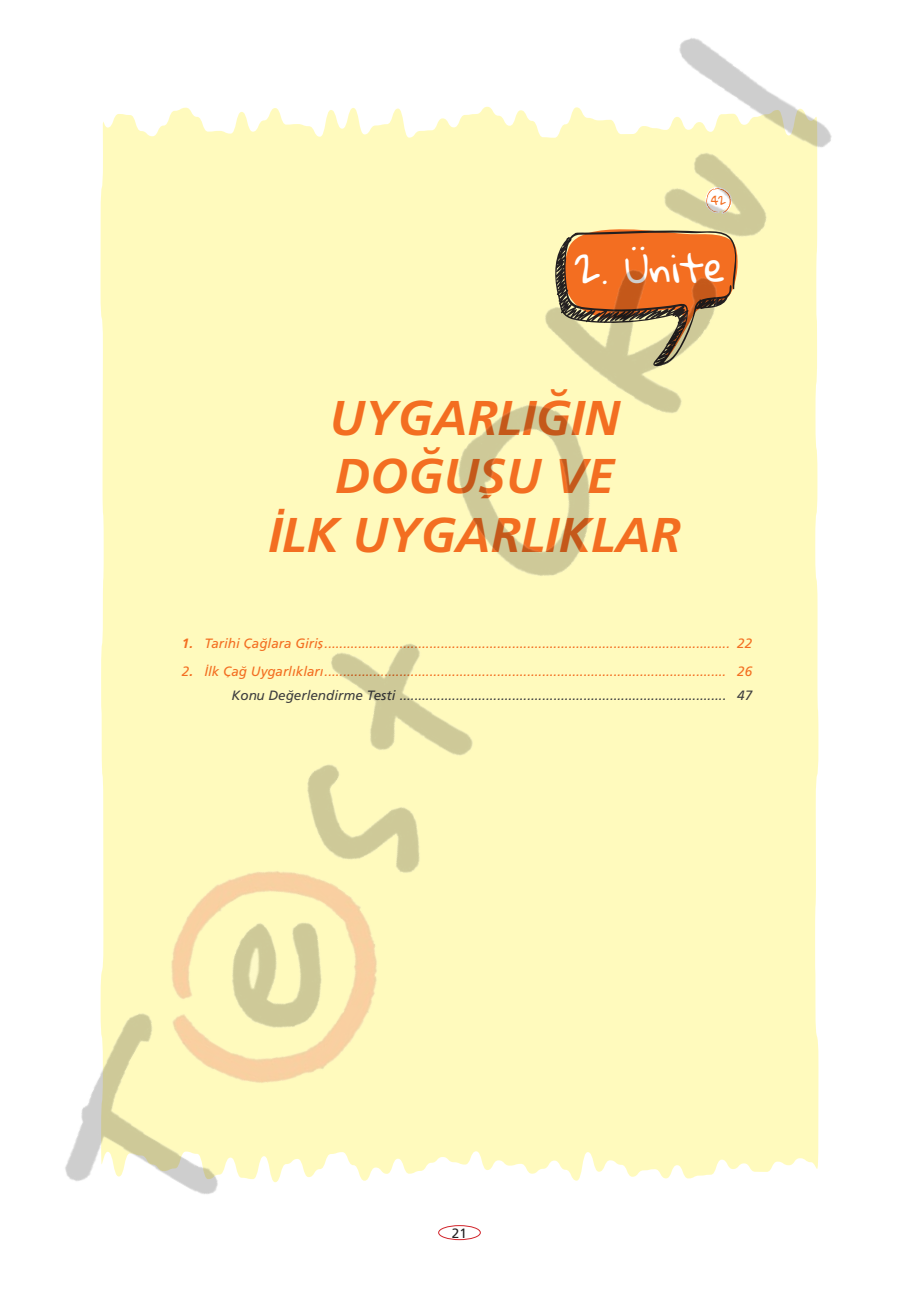
<style>
.page{position:relative;width:919px;height:1289px;background:#fff}
.page>*{position:absolute;margin:0;border:0;box-sizing:border-box;transform-origin:0 0}
.t1{font:48.75px/58.5px "Frutiger Bold Italic Tr";color:#f36e21;text-align:center}
.t2{font:34.8px "Gloria Hallelujah";color:#fff}
.t3{font:13.5px/24px "Frutiger Italic Tr";color:#f36e21;text-align:right}
.t4{font:13.5px "Frutiger Normal Tr";color:#231f20}
.t5{font:10.65px "Gloria Hallelujah";color:#f36e21}
.s1{font-family:"Frutiger Bold Italic Tr"}
.s2{color:#3e3e3f}
</style>
<div class="page">
<img style="left:65px;top:38px;width:767px;height:1203px">
<p class="t5" style="left:711px;top:195px;width:16px">42</p>
<h2 class="t2" style="left:574px;top:252px;width:152px;rotate:-1deg">2. Ünite</h2>
<h1 class="t1" style="left:268px;top:388px;width:413px">UYGARLIĞIN<br>DOĞUŞU VE<br>İLK UYGARLIKLAR</h1>
<p class="t3" style="left:182px;top:630px;width:572px"><span class="s1">1.</span> Tarihi Çağlara Giriş............................................................................................................ 22</p>
<p class="t3" style="left:182px;top:659px;width:572px">2<span class="s1">.</span> İlk Çağ Uygarlıkları........................................................................................................... 26<br><span class="s2">Konu Değerlendirme Testi ....................................................................................... 47</span></p>
<p class="t4" style="left:452px;top:1224px;width:17px">21</p>
</div>
